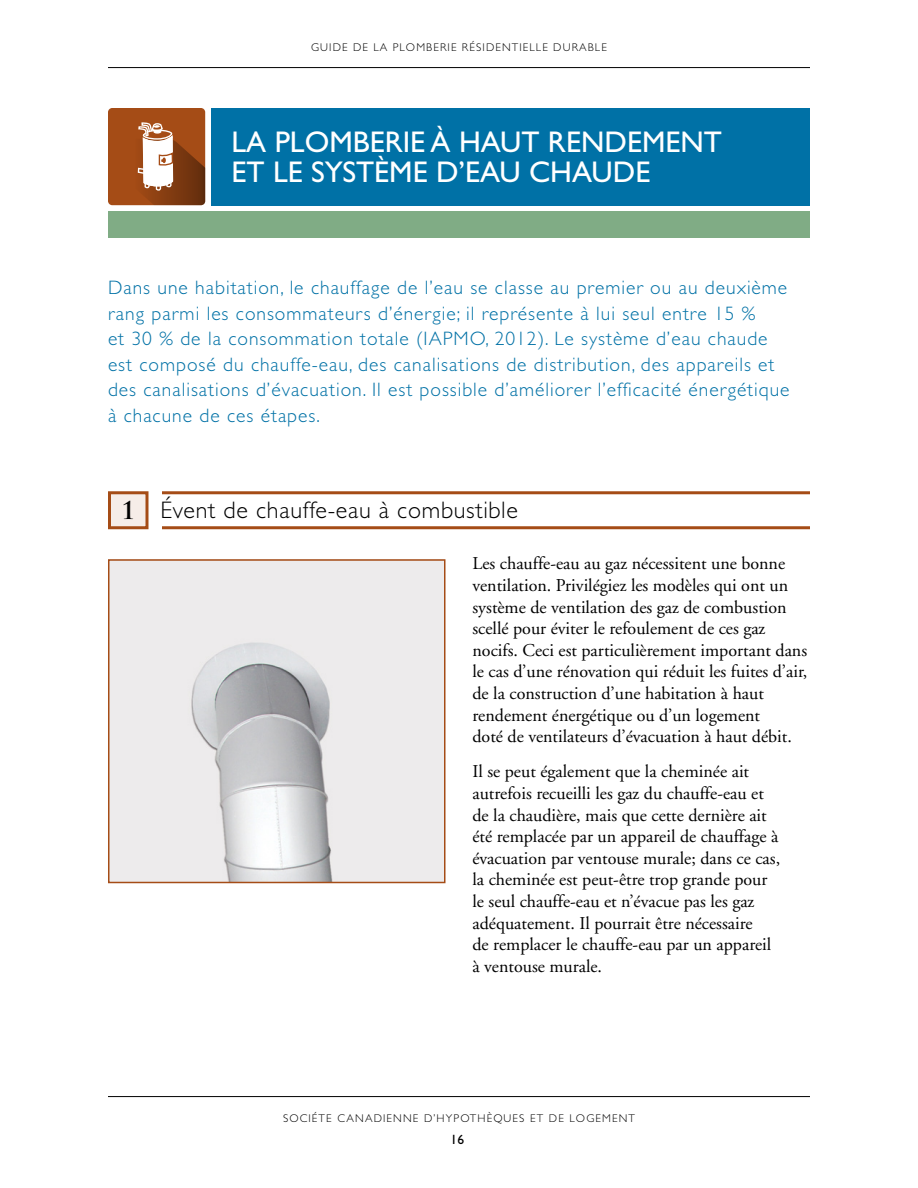
<style>
.page{position:relative;width:918px;height:1188px;background:#fff}
.page>*{position:absolute;margin:0;border:0;box-sizing:border-box;transform-origin:0 0}
.Section_Title__H2{font:30px/30px "Gill Sans Std";color:#fff}
.t1{font:300 24px "Gill Sans Std";letter-spacing:.03em;color:#000}
.t2{font:300 19.5px/25.5px "Gill Sans Std";letter-spacing:.05em;color:#0071a6}
.Body_Text__P{font:18px/21.6px "Adobe Garamond";color:#000}
.t3{font:13.5px "Gill Sans Std";color:#000}
.t4{font:300 11.25px "Gill Sans Std";letter-spacing:.1em;color:#000}
.s1{font-family:"Trajan Pro";font-weight:700}
</style>
<div class="page">
<hr style="left:108px;top:67px;width:702px;height:1px;background:#000">
<hr style="left:108px;top:1096px;width:702px;height:1px;background:#000">
<div style="left:211px;top:108px;width:599px;height:97px;background:#0071a6"></div>
<div style="left:108px;top:108px;width:97px;height:97px;background:#a54c16;border-radius:4px"></div>
<svg style="left:137px;top:108px;width:68px;height:97px"></svg>
<div style="left:108px;top:211px;width:702px;height:27px;background:#80ac85"></div>
<hr style="left:162px;top:491px;width:648px;height:3px;background:#a54c16">
<hr style="left:162px;top:526px;width:648px;height:3px;background:#a54c16">
<div style="left:108px;top:491px;width:40px;height:38px;background:#f6ede8;border:3px solid #a54c16"></div>
<img style="left:111px;top:562px;width:332px;height:318px">
<div style="left:108px;top:559px;width:338px;height:324px;border:2px solid #a54c16"></div>
<p class="t4" style="left:311px;top:41px;width:297px">GUIDE DE LA PLOMBERIE RÉSIDENTIELLE DURABLE</p>
<h2 class="Section_Title__H2" style="left:232px;top:127px;width:492px">LA PLOMBERIE À HAUT RENDEMENT<br>ET LE SYSTÈME D’EAU CHAUDE</h2>
<p class="t2" style="left:108px;top:275px;width:683px">Dans une habitation, le chauffage de l’eau se classe au premier ou au deuxième rang parmi les consommateurs d’énergie; il représente à lui seul entre 15 %<br>et 30 % de la consommation totale (IAPMO, 2012). Le système d’eau chaude est composé du chauffe-eau, des canalisations de distribution, des appareils et des canalisations d’évacuation. Il est possible d’améliorer l’efficacité énergétique à chacune de ces étapes.</p>
<h3 class="t1" style="left:121px;top:497px;width:398px"><span class="s1">1</span> Évent de chauffe-eau à combustible</h3>
<p class="Body_Text__P" style="left:472px;top:553px;width:336px">Les chauffe-eau au gaz nécessitent une bonne ventilation. Privilégiez les modèles qui ont un système de ventilation des gaz de combustion scellé pour éviter le refoulement de ces gaz nocifs. Ceci est particulièrement important dans le cas d’une rénovation qui réduit les fuites d’air, de la construction d’une habitation à haut rendement énergétique ou d’un logement<br>doté de ventilateurs d’évacuation à haut débit.</p>
<p class="Body_Text__P" style="left:472px;top:761px;width:309px">Il se peut également que la cheminée ait autrefois recueilli les gaz du chauffe-eau et de la chaudière, mais que cette dernière ait été remplacée par un appareil de chauffage à évacuation par ventouse murale; dans ce cas, la cheminée est peut-être trop grande pour le seul chauffe-eau et n’évacue pas les gaz adéquatement. Il pourrait être nécessaire<br>de remplacer le chauffe-eau par un appareil à ventouse murale.</p>
<p class="t4" style="left:283px;top:1112px;width:354px">SOCIÉTE CANADIENNE D’HYPOTHÈQUES ET DE LOGEMENT</p>
<p class="t3" style="left:451px;top:1132px;width:15px">16</p>
</div>
